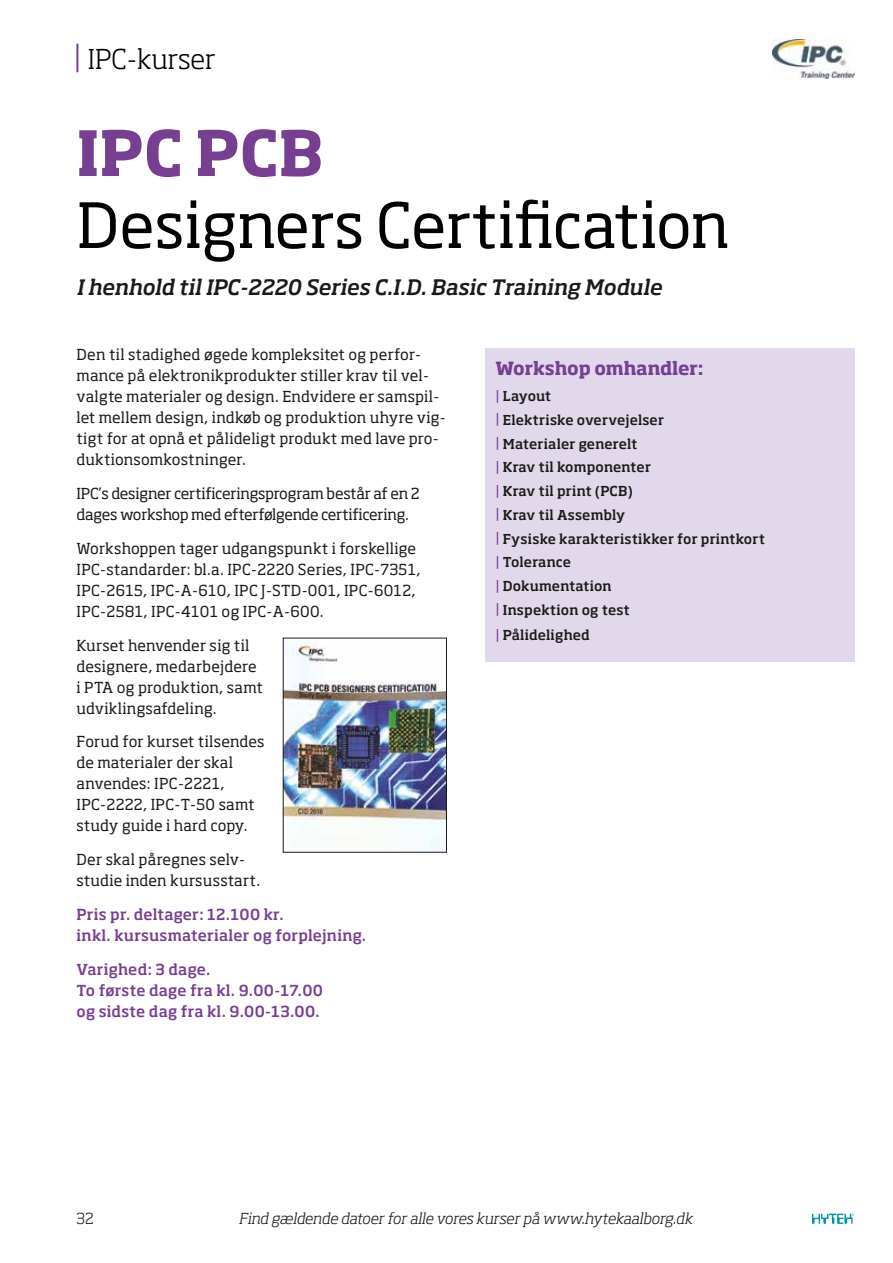
<style>
.page{position:relative;width:893px;height:1263px;background:#fff}
.page>*{position:absolute;margin:0;border:0;box-sizing:border-box;transform-origin:0 0}
.t1{font:61.5px "Soho Pro";letter-spacing:-.005em;color:#000}
.t2{font:700 61.5px "Soho Pro";color:#763f92}
.t3{font:300 27px "Soho Pro";color:#000}
.t4{font:italic 500 21px "Soho Pro";letter-spacing:-.005em;color:#1a1a18}
.t5{font:700 18px "Soho Pro";letter-spacing:-.005em;color:#763f92}
.t6{font:15px/21px "Soho Pro";letter-spacing:.01em;color:#1a1a18}
.t7{font:500 15px/21px "Soho Pro";letter-spacing:.015em;color:#763f92}
.t8{font:15px/21px "Soho Pro";letter-spacing:-.015em;color:#1a1a18}
.t9{font:italic 300 15px "Soho Pro";letter-spacing:-.005em;color:#1a1a18}
.t10{font:300 15px "Soho Pro";color:#1a1a18}
.t11{font:500 13.5px/23.7px "Soho Pro";letter-spacing:.015em;color:#1a1a18}
.s1{font-size:30px;color:#763f92}
.s2{font-weight:400;color:#763f92}
</style>
<div class="page">
<svg style="left:812px;top:1213px;width:42px;height:11px"></svg>
<img style="left:773px;top:39px;width:82px;height:39px">
<div style="left:485px;top:348px;width:370px;height:313px;background:#e1d8ec"></div>
<img style="left:285px;top:640px;width:160px;height:211px">
<div style="left:283px;top:638px;width:164px;height:215px;border:1px solid #1a1a18"></div>
<h2 class="t3" style="left:74px;top:38px;width:144px"><span class="s1">|</span> IPC-kurser</h2>
<h1 class="t2" style="left:77px;top:109px;width:248px">IPC PCB</h1>
<h1 class="t1" style="left:77px;top:183px;width:655px">Designers Certification</h1>
<h3 class="t4" style="left:77px;top:272px;width:587px">I henhold til IPC-2220 Series C.I.D. Basic Training Module</h3>
<p class="t6" style="left:77px;top:344px;width:371px">Den til stadighed øgede kompleksitet og perfor&shy;mance på elektronikprodukter stiller krav til vel&shy;valgte materialer og design. Endvidere er samspil&shy;let mellem design, indkøb og produktion uhyre vig&shy;tigt for at opnå et pålideligt produkt med lave pro&shy;duktionsomkostninger.</p>
<p class="t8" style="left:77px;top:482px;width:345px">IPC’s designer certificeringsprogram består af en 2 dages workshop med efterfølgende certificering.</p>
<p class="t6" style="left:77px;top:537px;width:346px">Workshoppen tager udgangspunkt i forskellige IPC-standarder: bl.a. IPC-2220 Series, IPC-7351, IPC-2615, IPC-A-610, IPC J-STD-001, IPC-6012, IPC-2581, IPC-4101 og IPC-A-600.</p>
<p class="t6" style="left:77px;top:634px;width:188px">Kurset henvender sig til designere, medarbejdere i PTA og produktion, samt udviklingsafdeling.</p>
<p class="t6" style="left:77px;top:731px;width:190px">Forud for kurset tilsendes de materialer der skal anvendes: IPC-2221,<br>IPC-2222, IPC-T-50 samt study guide i hard copy.</p>
<p class="t6" style="left:77px;top:848px;width:185px">Der skal påregnes selv&shy;studie inden kursusstart.</p>
<p class="t7" style="left:77px;top:903px;width:291px">Pris pr. deltager: 12.100 kr.<br>inkl. kursusmaterialer og forplejning.</p>
<p class="t7" style="left:77px;top:958px;width:248px">Varighed: 3 dage.<br>To første dage fra kl. 9.00-17.00 og sidste dag fra kl. 9.00-13.00.</p>
<p class="t5" style="left:495px;top:356px;width:210px">Workshop omhandler:</p>
<p class="t11" style="left:495px;top:383px;width:271px"><span class="s2">|</span> Layout<br><span class="s2">|</span> Elektriske overvejelser<br><span class="s2">|</span> Materialer generelt<br><span class="s2">|</span> Krav til komponenter<br><span class="s2">|</span> Krav til print (PCB)<br><span class="s2">|</span> Krav til Assembly<br><span class="s2">|</span> Fysiske karakteristikker for printkort <span class="s2">|</span> Tolerance<br><span class="s2">|</span> Dokumentation<br><span class="s2">|</span> Inspektion og test</p>
<p class="t11" style="left:495px;top:622px;width:96px"><span class="s2">|</span> Pålidelighed</p>
<p class="t10" style="left:77px;top:1207px;width:19px">32</p>
<p class="t9" style="left:239px;top:1207px;width:455px">Find gældende datoer for alle vores kurser på www.hytekaalborg.dk</p>
</div>
